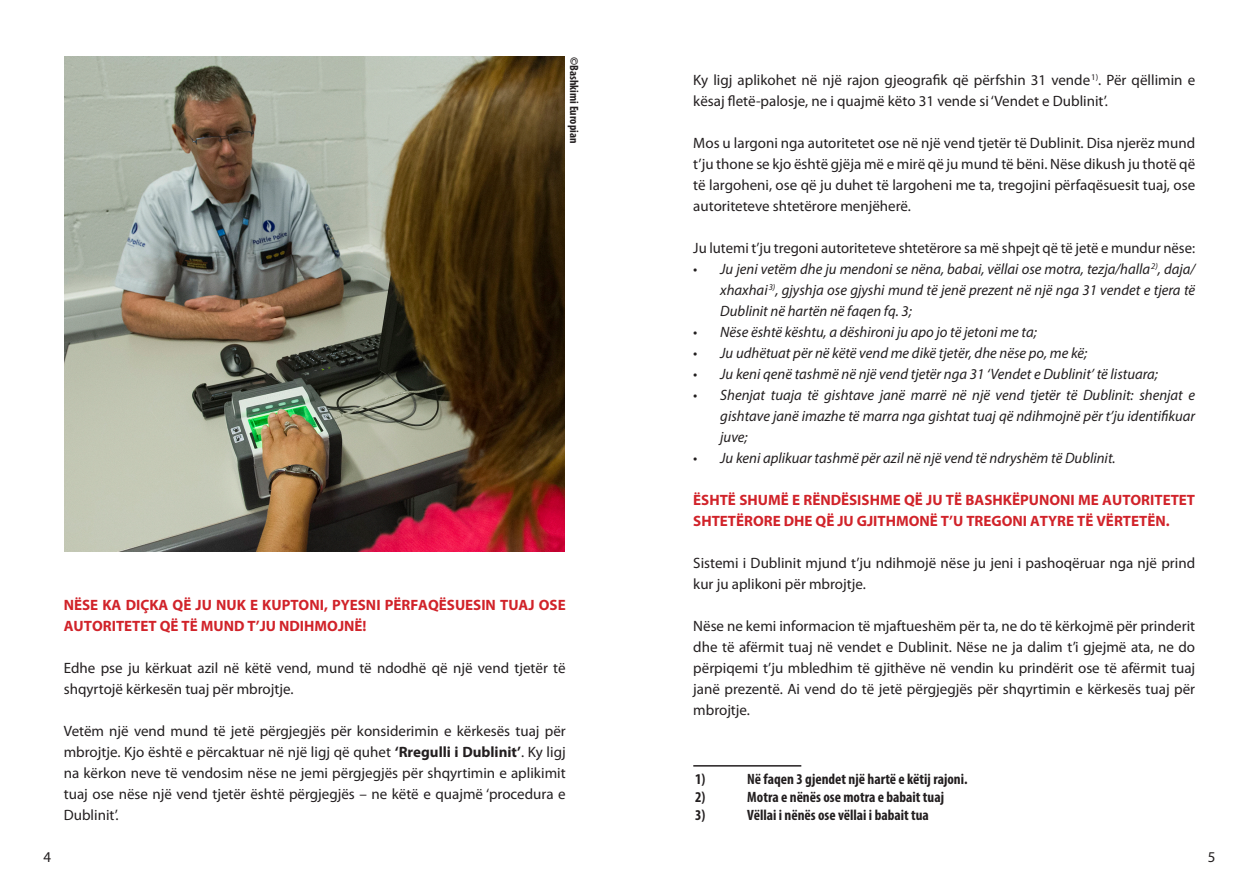
<style>
.page{position:relative;width:1259px;height:893px;background:#fff}
.page>*{position:absolute;margin:0;border:0;box-sizing:border-box;transform-origin:0 0}
.Default{font:15px/21px "Myriad Pro";color:#231f20}
.t1{font:italic 15px/21px "Myriad Pro";color:#231f20;text-align:justify}
.Default-2{font:700 15px/21px "Myriad Pro";color:#d1232a}
.Footnote_Text{font:700 condensed 15px "Myriad Pro";color:#231f20}
.Footnote_Text-2{font:700 condensed 12px "Myriad Pro";color:#231f20}
.s1{font-weight:700}
</style>
<div class="page">
<hr style="left:693px;top:765px;width:108px;height:2px;background:#231f20">
<img style="left:65px;top:56px;width:500px;height:496px">
<p class="Footnote_Text-2" style="left:581px;top:57px;width:88px;rotate:90deg">©Bashkimi Europian</p>
<p class="Default-2" style="left:64px;top:594px;width:503px">NËSE KA DIÇKA QË JU NUK E KUPTONI, PYESNI PËRFAQËSUESIN TUAJ OSE<br>AUTORITETET QË TË MUND T’JU NDIHMOJNË!</p>
<p class="Default" style="left:64px;top:657px;width:503px">Edhe pse ju kërkuat azil në këtë vend, mund të ndodhë që një vend tjetër të shqyrtojë kërkesën tuaj për mbrojtje.</p>
<p class="Default" style="left:64px;top:720px;width:503px;text-align:justify">Vetëm një vend mund të jetë përgjegjës për konsiderimin e kërkesës tuaj për mbrojtje. Kjo është e përcaktuar në një ligj që quhet <span class="s1">‘Rregulli i Dublinit’</span>. Ky ligj na kërkon neve të vendosim nëse ne jemi përgjegjës për shqyrtimin e aplikimit tuaj ose nëse një vend tjetër është përgjegjës – ne këtë e quajmë ‘procedura e Dublinit’.</p>
<p class="Default" style="left:693px;top:69px;width:503px">Ky ligj aplikohet në një rajon gjeografik që përfshin 31 vende<sup>1)</sup>. Për qëllimin e kësaj fletë-palosje, ne i quajmë këto 31 vende si ‘Vendet e Dublinit’.</p>
<p class="Default" style="left:693px;top:132px;width:503px;text-align:justify">Mos u largoni nga autoritetet ose në një vend tjetër të Dublinit. Disa njerëz mund t’ju thone se kjo është gjëja më e mirë që ju mund të bëni. Nëse dikush ju thotë që të largoheni, ose që ju duhet të largoheni me ta, tregojini përfaqësuesit tuaj, ose autoriteteve shtetërore menjëherë.</p>
<p class="Default" style="left:693px;top:237px;width:503px">Ju lutemi t’ju tregoni autoriteteve shtetërore sa më shpejt që të jetë e mundur nëse:</p>
<p class="t1" style="left:720px;top:258px;width:476px;text-indent:-27px">• Ju jeni vetëm dhe ju mendoni se nëna, babai, vëllai ose motra, tezja/halla<sup>2)</sup>, daja/ xhaxhai <sup>3)</sup>, gjyshja ose gjyshi mund të jenë prezent në një nga 31 vendet e tjera të Dublinit në hartën në faqen fq. 3;</p>
<p class="t1" style="left:693px;top:321px;width:345px">• Nëse është kështu, a dëshironi ju apo jo të jetoni me ta;</p>
<p class="t1" style="left:693px;top:342px;width:395px">• Ju udhëtuat për në këtë vend me dikë tjetër, dhe nëse po, me kë;</p>
<p class="t1" style="left:693px;top:363px;width:466px">• Ju keni qenë tashmë në një vend tjetër nga 31 ‘Vendet e Dublinit’ të listuara;</p>
<p class="t1" style="left:720px;top:384px;width:476px;text-indent:-27px">• Shenjat tuaja të gishtave janë marrë në një vend tjetër të Dublinit: shenjat e gishtave janë imazhe të marra nga gishtat tuaj që ndihmojnë për t’ju identifikuar juve;</p>
<p class="t1" style="left:693px;top:447px;width:424px">• Ju keni aplikuar tashmë për azil në një vend të ndryshëm të Dublinit.</p>
<p class="Default-2" style="left:693px;top:489px;width:503px">ËSHTË SHUMË E RËNDËSISHME QË JU TË BASHKËPUNONI ME AUTORITETET<br>SHTETËRORE DHE QË JU GJITHMONË T’U TREGONI ATYRE TË VËRTETËN.</p>
<p class="Default" style="left:693px;top:552px;width:503px">Sistemi i Dublinit mjund t’ju ndihmojë nëse ju jeni i pashoqëruar nga një prind kur ju aplikoni për mbrojtje.</p>
<p class="Default" style="left:693px;top:615px;width:503px;text-align:justify">Nëse ne kemi informacion të mjaftueshëm për ta, ne do të kërkojmë për prinderit dhe të afërmit tuaj në vendet e Dublinit. Nëse ne ja dalim t’i gjejmë ata, ne do përpiqemi t’ju mbledhim të gjithëve në vendin ku prindërit ose të afërmit tuaj janë prezentë. Ai vend do të jetë përgjegjës për shqyrtimin e kërkesës tuaj për mbrojtje.</p>
<p class="Footnote_Text" style="left:695px;top:769px;width:12px">1)</p>
<p class="Footnote_Text" style="left:747px;top:769px;width:222px">Në faqen 3 gjendet një hartë e këtij rajoni.</p>
<p class="Footnote_Text" style="left:695px;top:787px;width:12px">2)</p>
<p class="Footnote_Text" style="left:747px;top:787px;width:198px">Motra e nënës ose motra e babait tuaj</p>
<p class="Footnote_Text" style="left:695px;top:805px;width:12px">3)</p>
<p class="Footnote_Text" style="left:747px;top:805px;width:183px">Vëllai i nënës ose vëllai i babait tua</p>
<p class="Default" style="left:43px;top:846px;width:9px">4</p>
<p class="Default" style="left:1208px;top:846px;width:9px">5</p>
</div>
